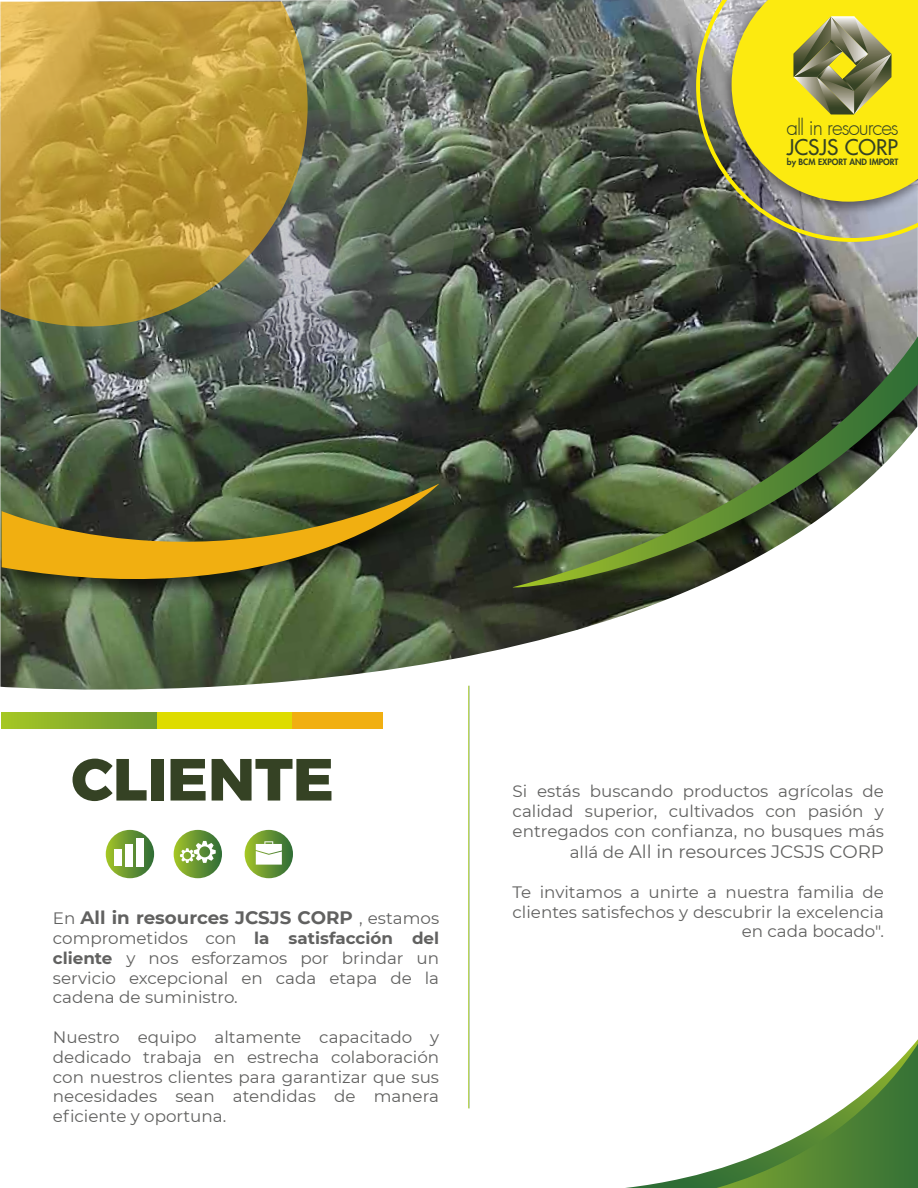
<style>
.page{position:relative;width:918px;height:1188px;background:#fff}
.page>*{position:absolute;margin:0;border:0;box-sizing:border-box;transform-origin:0 0}
.t1{font:800 59.25px "Montserrat";color:#354224}
.t2{font:500 21px "Futura Std";color:#354224}
.t3{font:300 20.85px "Futura";letter-spacing:-.05em;color:#354224}
.t4{font:700 18px "Montserrat";color:#616160}
.t5{font:18px "Montserrat";color:#616160}
.t6{font:16.5px/19.8px "Montserrat";color:#616160;text-align:justify}
.t7{font:800 8.55px "Futura Std";color:#354224}
.s1{font-weight:400;font-size:16.5px}
.s2{font-weight:700}
.s3{font-size:16.5px}
</style>
<div class="page">
<svg style="left:106px;top:830px;width:48px;height:48px"></svg>
<div style="left:114px;top:849px;width:8px;height:17px;background:#fff"></div>
<div style="left:125px;top:844px;width:7px;height:22px;background:#fff"></div>
<div style="left:136px;top:838px;width:7px;height:28px;background:#fff"></div>
<div style="left:174px;top:830px;width:48px;height:48px;background:linear-gradient(to right,#a1c129,#316d39);border-radius:24px"></div>
<svg style="left:180px;top:841px;width:36px;height:22px"></svg>
<svg style="left:245px;top:830px;width:48px;height:48px"></svg>
<svg style="left:256px;top:841px;width:26px;height:24px"></svg>
<img style="left:0;top:0;width:918px;height:736px">
<img style="left:502px;top:323px;width:416px;height:293px">
<svg style="left:513px;top:336px;width:405px;height:254px;background:#59654e"></svg>
<img style="left:0;top:473px;width:467px;height:134px">
<svg style="left:2px;top:483px;width:439px;height:136px;background:#6a662e"></svg>
<svg style="left:208px;top:109px;width:247px;height:247px;background:#5d675d"></svg>
<svg style="left:0;top:2px;width:308px;height:324px;background:#b5963f"></svg>
<svg style="left:625px;top:1039px;width:293px;height:149px"></svg>
<svg style="left:717px;top:1044px;width:201px;height:144px"></svg>
<hr style="left:468px;top:686px;width:1px;height:422px;background:#fff">
<svg style="left:696px;top:0;width:222px;height:242px;background:#888a74"></svg>
<svg style="left:732px;top:0;width:186px;height:202px;background:#d7ca2c"></svg>
<p class="t3" style="left:787px;top:114px;width:114px">all in resources</p>
<p class="t2" style="left:787px;top:134px;width:113px">JCSJS CORP</p>
<p class="t7" style="left:787px;top:157px;width:113px">by BCM EXPORT AND IMPORT</p>
<h1 class="t1" style="left:71px;top:730px;width:264px">CLIENTE</h1>
<p class="t4" style="left:53px;top:905px;width:388px"><span class="s1">En</span> All in resources JCSJS CORP <span class="s1">, estamos</span></p>
<p class="t6" style="left:53px;top:928px;width:388px">comprometidos con <span class="s2">la satisfacción del cliente</span> y nos esforzamos por brindar un servicio excepcional en cada etapa de la cadena de suministro.</p>
<p class="t6" style="left:53px;top:1027px;width:388px">Nuestro equipo altamente capacitado y dedicado trabaja en estrecha colaboración con nuestros clientes para garantizar que sus necesidades sean atendidas de manera eficiente y oportuna.</p>
<p class="t6" style="left:513px;top:781px;width:373px">Si estás buscando productos agrícolas de calidad superior, cultivados con pasión y entregados con confianza, no busques más</p>
<p class="t5" style="left:570px;top:839px;width:316px"><span class="s3">allá de</span> All in resources JCSJS CORP</p>
<p class="t6" style="left:513px;top:881px;width:373px;text-align:right">Te invitamos a unirte a nuestra familia de clientes satisfechos y descubrir la excelencia en cada bocado".</p>
</div>
